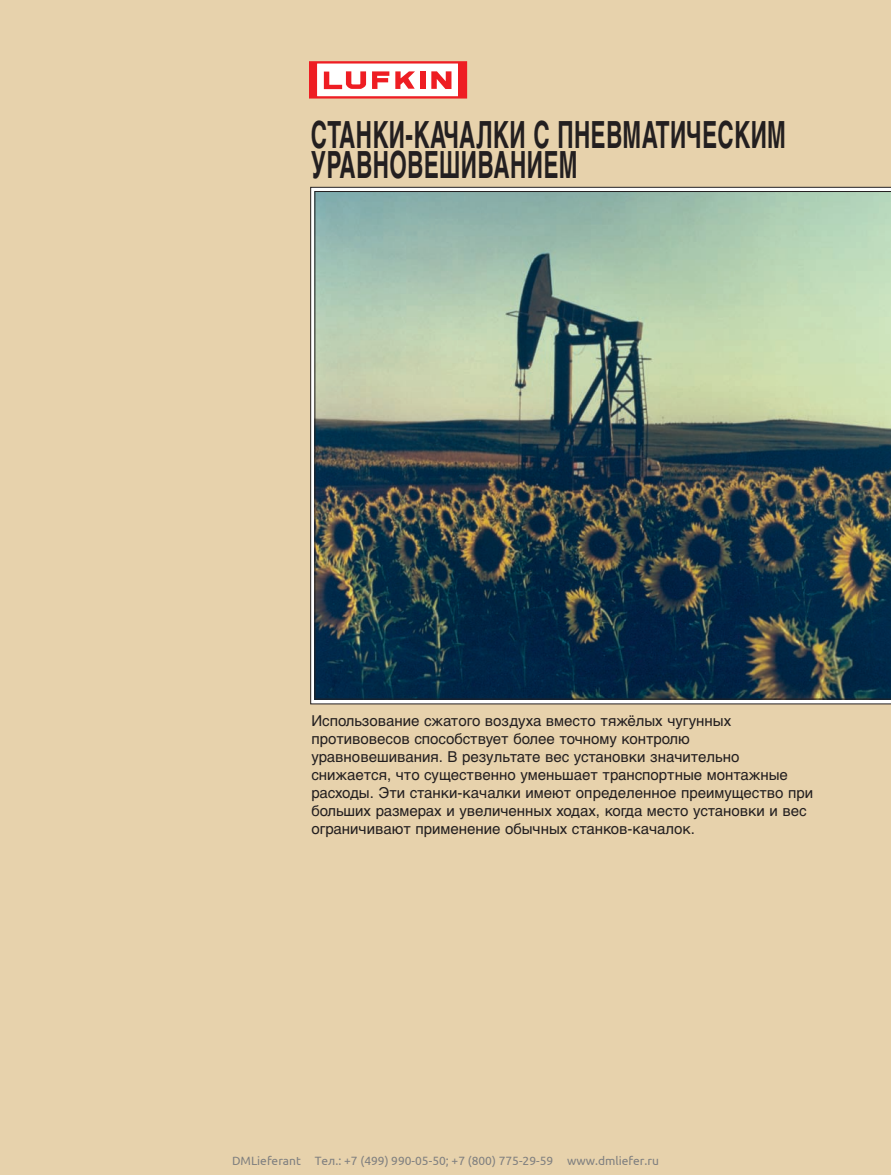
<style>
.page{position:relative;width:891px;height:1175px;background:#fff}
.page>*{position:absolute;margin:0;border:0;box-sizing:border-box;transform-origin:0 0}
.t1{font:700 37.5px/30px "Helvetica Cyr";letter-spacing:.015em;color:#231f20;scale:.6 1}
.t2{font:15px/18px "Helvetica Cyr Upright";color:#231f20}
.t3{font:12px "Ubuntu";color:#808080}
</style>
<div class="page">
<div style="left:0;top:0;width:891px;height:1174px;background:#e7d2ac"></div>
<svg style="left:310px;top:187px;width:581px;height:517px;background:#bbb"></svg>
<svg style="left:315px;top:191px;width:576px;height:508px;background:#607872"></svg>
<div style="left:313px;top:62px;width:150px;height:35px;background:#fff"></div>
<div style="left:310px;top:61px;width:155px;height:39px;border:5px solid #ee1d23"></div>
<svg style="left:324px;top:71px;width:42px;height:18px"></svg>
<svg style="left:372px;top:71px;width:17px;height:18px"></svg>
<svg style="left:395px;top:71px;width:20px;height:18px"></svg>
<div style="left:420px;top:71px;width:6px;height:18px;background:#ee1d23"></div>
<svg style="left:431px;top:71px;width:20px;height:18px"></svg>
<h1 class="t1" style="left:311px;top:123px;width:793px">СТАНКИ-КАЧАЛКИ С ПНЕВМАТИЧЕСКИМ<br>УРАВНОВЕШИВАНИЕМ</h1>
<p class="t2" style="left:311px;top:713px;width:503px">Использование сжатого воздуха вместо тяжёлых чугунных противовесов способствует более точному контролю уравновешивания. В результате вес установки значительно снижается, что существенно уменьшает транспортные монтажные расходы. Эти станки-качалки имеют определенное преимущество при больших размерах и увеличенных ходах, когда место установки и вес ограничивают применение обычных станков-качалок.</p>
<p class="t3" style="left:232px;top:1153px;width:428px">DMLieferant Тел.: +7 (499) 990-05-50; +7 (800) 775-29-59 www.dmliefer.ru</p>
</div>
